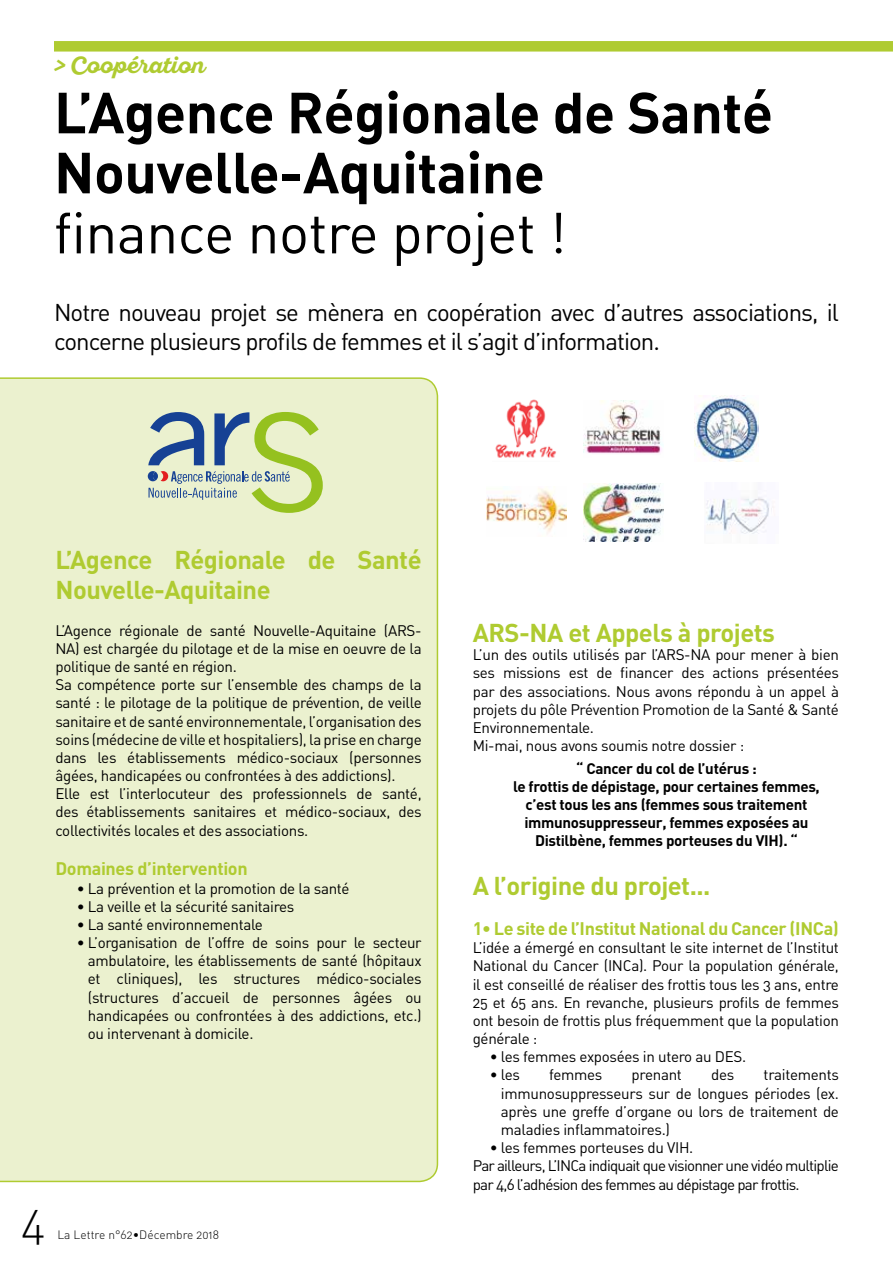
<style>
.page{position:relative;width:893px;height:1263px;background:#fff}
.page>*{position:absolute;margin:0;border:0;box-sizing:border-box;transform-origin:0 0}
.t1{font:57px/60px "DIN Bold Alternate";letter-spacing:-.01em;color:#000}
.t2{font:57px "DIN Regular Alternate";letter-spacing:-.01em;color:#000}
.t3{font:46.5px "DIN Light Alternate";color:#000}
.t4{font:700 25.5px/30.6px "DIN";letter-spacing:-.02em;color:#afcb31}
.t5{font:24px/28.5px "DIN Regular Alternate";letter-spacing:-.04em;color:#000}
.t6{font:700 22.5px "Sant Elia Script Alt";color:#afcb31}
.t7{font:700 18px "DIN";letter-spacing:-.02em;color:#afcb31}
.t8{font:15.15px/18.1px "DIN Regular Alternate";letter-spacing:-.02em;color:#000;text-align:justify}
.t9{font:700 15.15px/18.1px "DIN";letter-spacing:-.02em;color:#000;text-align:center}
.t10{font:15.15px/18.1px "DIN Regular Alternate";letter-spacing:-.05em;color:#000}
.t11{font:12px "DIN Light Alternate";color:#000}
</style>
<div class="page">
<div style="left:0;top:377px;width:438px;height:805px;background:#ebf1cf"></div>
<div style="left:54px;top:41px;width:839px;height:11px;background:#afcb31"></div>
<img style="left:495px;top:399px;width:61px;height:59px">
<img style="left:583px;top:400px;width:80px;height:54px">
<img style="left:694px;top:395px;width:65px;height:67px">
<img style="left:583px;top:484px;width:80px;height:58px">
<img style="left:486px;top:488px;width:80px;height:46px">
<svg style="left:148px;top:412px;width:175px;height:101px;background:#bbccac"></svg>
<img style="left:706px;top:497px;width:68px;height:37px">
<h3 class="t6" style="left:54px;top:54px;width:152px">&gt; Coopération</h3>
<h1 class="t1" style="left:54px;top:86px;width:721px">L’Agence Régionale de Santé<br>Nouvelle-Aquitaine</h1>
<h1 class="t2" style="left:54px;top:207px;width:514px">finance notre projet !</h1>
<h3 class="t5" style="left:54px;top:300px;width:786px">Notre nouveau projet se mènera en coopération avec d’autres associations, il concerne plusieurs profils de femmes et il s’agit d’information.</h3>
<h3 class="t4" style="left:55px;top:545px;width:368px">L’Agence Régionale de Santé<br>Nouvelle-Aquitaine</h3>
<p class="t8" style="left:55px;top:622px;width:368px;text-align:left">L’Agence régionale de santé Nouvelle-Aquitaine (ARS-NA) est chargée du pilotage et de la mise en oeuvre de la politique de santé en région.<br>Sa compétence porte sur l’ensemble des champs de la santé : le pilotage de la politique de prévention, de veille sanitaire et de santé environnementale, l’organisation des soins (médecine de ville et hospitaliers), la prise en charge dans les établissements médico-sociaux (personnes âgées, handicapées ou confrontées à des addictions).<br>Elle est l’interlocuteur des professionnels de santé, des établissements sanitaires et médico-sociaux, des collectivités locales et des associations.</p>
<p class="t7" style="left:55px;top:861px;width:194px">Domaines d’intervention</p>
<p class="t8" style="left:77px;top:880px;width:274px">• La prévention et la promotion de la santé</p>
<p class="t8" style="left:77px;top:898px;width:219px">• La veille et la sécurité sanitaires</p>
<p class="t8" style="left:77px;top:916px;width:188px">• La santé environnementale</p>
<p class="t8" style="left:88px;top:935px;width:335px;text-indent:-11px">• L’organisation de l’offre de soins pour le secteur ambulatoire, les établissements de santé (hôpitaux et cliniques), les structures médico-sociales (structures d’accueil de personnes âgées ou handicapées ou confrontées à des addictions, etc.) ou intervenant à domicile.</p>
<h2 class="t3" style="left:21px;top:1201px;width:26px">4</h2>
<p class="t11" style="left:57px;top:1229px;width:163px">La Lettre n°62•Décembre 2018</p>
<h3 class="t4" style="left:473px;top:619px;width:304px">ARS-NA et Appels à projets</h3>
<p class="t8" style="left:473px;top:647px;width:368px;text-align:left">L’un des outils utilisés par l’ARS-NA pour mener à bien ses missions est de financer des actions présentées par des associations. Nous avons répondu à un appel à projets du pôle Prévention Promotion de la Santé &amp; Santé Environnementale.<br>Mi-mai, nous avons soumis notre dossier :</p>
<p class="t9" style="left:513px;top:760px;width:308px">“ Cancer du col de l’utérus :<br>le frottis de dépistage, pour certaines femmes, c’est tous les ans (femmes sous traitement immunosuppresseur, femmes exposées au Distilbène, femmes porteuses du VIH). “</p>
<h3 class="t4" style="left:473px;top:872px;width:239px">A l’origine du projet...</h3>
<p class="t7" style="left:473px;top:920px;width:368px">1• Le site de l’Institut National du Cancer (INCa)</p>
<p class="t8" style="left:473px;top:940px;width:368px">L’idée a émergé en consultant le site internet de l’Institut National du Cancer (INCa). Pour la population générale, il est conseillé de réaliser des frottis tous les 3 ans, entre 25 et 65 ans. En revanche, plusieurs profils de femmes ont besoin de frottis plus fréquemment que la population générale :</p>
<p class="t8" style="left:490px;top:1049px;width:258px">• les femmes exposées in utero au DES.</p>
<p class="t8" style="left:490px;top:1067px;width:32px">• les</p>
<p class="t8" style="left:549px;top:1067px;width:55px">femmes</p>
<p class="t8" style="left:632px;top:1067px;width:52px">prenant</p>
<p class="t8" style="left:711px;top:1067px;width:25px">des</p>
<p class="t8" style="left:501px;top:1067px;width:340px;text-indent:263px">traitements immunosuppresseurs sur de longues périodes (ex. après une greffe d’organe ou lors de traitement de maladies inflammatoires.)</p>
<p class="t10" style="left:473px;top:1140px;width:368px;text-indent:17px">• les femmes porteuses du VIH.<br>Par ailleurs, L’INCa indiquait que visionner une vidéo multiplie par 4,6 l’adhésion des femmes au dépistage par frottis.</p>
</div>
